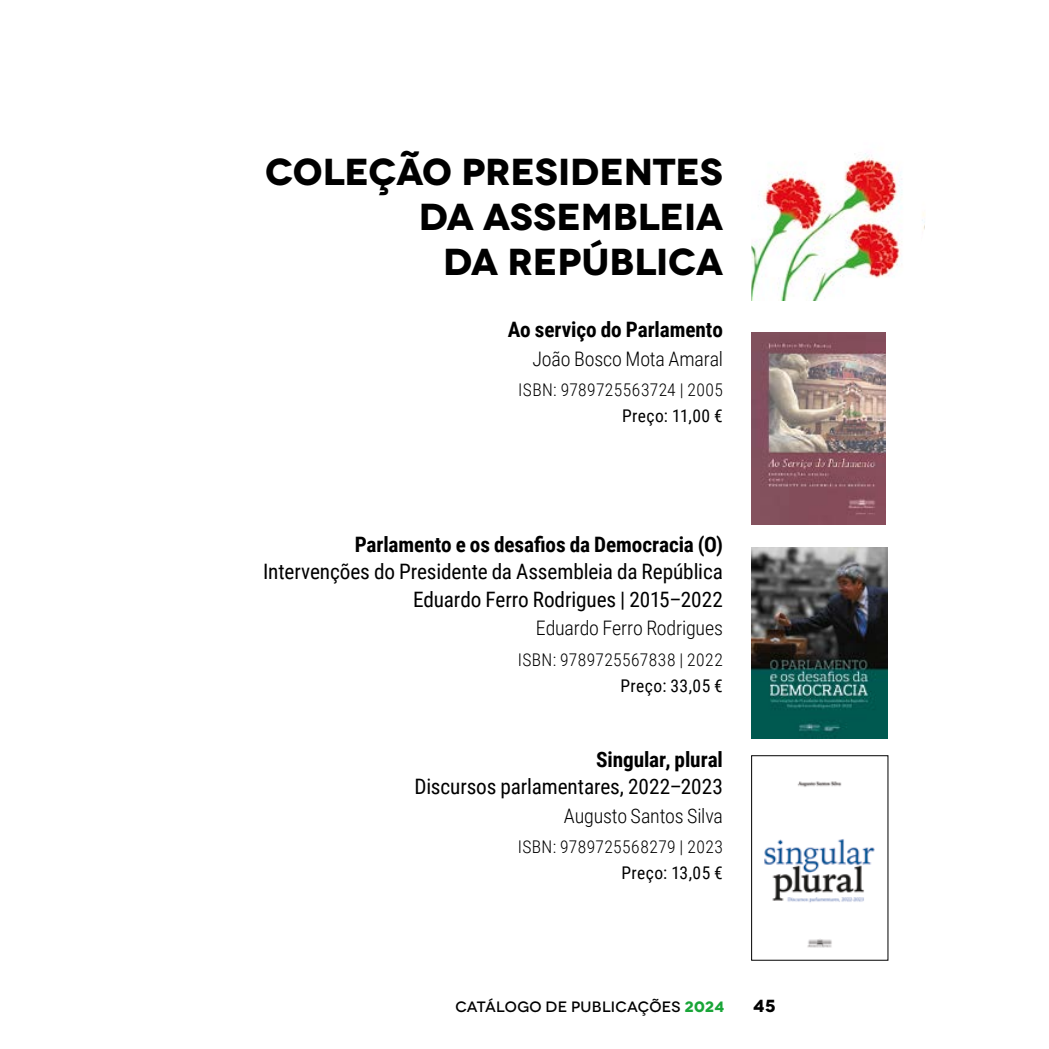
<style>
.page{position:relative;width:1049px;height:1049px;background:#fff}
.page>*{position:absolute;margin:0;border:0;box-sizing:border-box;transform-origin:0 0}
.t1{font:700 37.5px/45px "Novecentowide";letter-spacing:-.01em;color:#000;text-align:right}
.t2{font:21.25px/27.5px "Roboto Condensed";letter-spacing:-.005em;color:#000;text-align:right}
.t3{font:700 21.25px "Roboto Condensed";letter-spacing:-.005em;color:#000}
.t4{font:300 20px "Roboto Condensed";letter-spacing:-.01em;color:#000}
.t5{font:300 17.5px "Roboto Condensed";letter-spacing:.02em;color:#000}
.t6{font:17.5px "Roboto Condensed";letter-spacing:.025em;color:#000}
.t7{font:700 17.5px "Novecentowide";color:#000}
.t8{font:500 15px "Novecentowide";letter-spacing:.015em;color:#000}
.s1{font-weight:700;color:#19a538}
</style>
<div class="page">
<img style="left:751px;top:153px;width:174px;height:148px">
<img style="left:751px;top:333px;width:135px;height:191px">
<img style="left:751px;top:547px;width:137px;height:192px">
<img style="left:764px;top:781px;width:111px;height:167px">
<div style="left:751px;top:755px;width:137px;height:205px;border:1px solid #000"></div>
<h1 class="t1" style="left:265px;top:149px;width:459px">COLEÇÃO PRESIDENTES<br>DA ASSEMBLEIA<br>DA REPÚBLICA</h1>
<p class="t3" style="left:508px;top:315px;width:217px">Ao serviço do Parlamento</p>
<p class="t4" style="left:532px;top:344px;width:192px">João Bosco Mota Amaral</p>
<p class="t5" style="left:518px;top:378px;width:206px">ISBN: 9789725563724 | 2005</p>
<p class="t6" style="left:622px;top:404px;width:102px">Preço: 11,00 €</p>
<p class="t3" style="left:355px;top:529px;width:370px">Parlamento e os desafios da Democracia (O)</p>
<p class="t2" style="left:263px;top:557px;width:461px">Intervenções do Presidente da Assembleia da República<br>Eduardo Ferro Rodrigues | 2015–2022</p>
<p class="t4" style="left:536px;top:614px;width:188px">Eduardo Ferro Rodrigues</p>
<p class="t5" style="left:518px;top:648px;width:207px">ISBN: 9789725567838 | 2022</p>
<p class="t6" style="left:620px;top:674px;width:104px">Preço: 33,05 €</p>
<p class="t3" style="left:596px;top:744px;width:128px">Singular, plural</p>
<p class="t2" style="left:414px;top:772px;width:310px">Discursos parlamentares, 2022–2023</p>
<p class="t4" style="left:564px;top:801px;width:160px">Augusto Santos Silva</p>
<p class="t5" style="left:518px;top:835px;width:207px">ISBN: 9789725568279 | 2023</p>
<p class="t6" style="left:621px;top:861px;width:103px">Preço: 13,05 €</p>
<p class="t8" style="left:455px;top:998px;width:270px">CATÁLOGO DE PUBLICAÇÕES <span class="s1">2024</span></p>
<p class="t7" style="left:753px;top:995px;width:24px">45</p>
</div>
